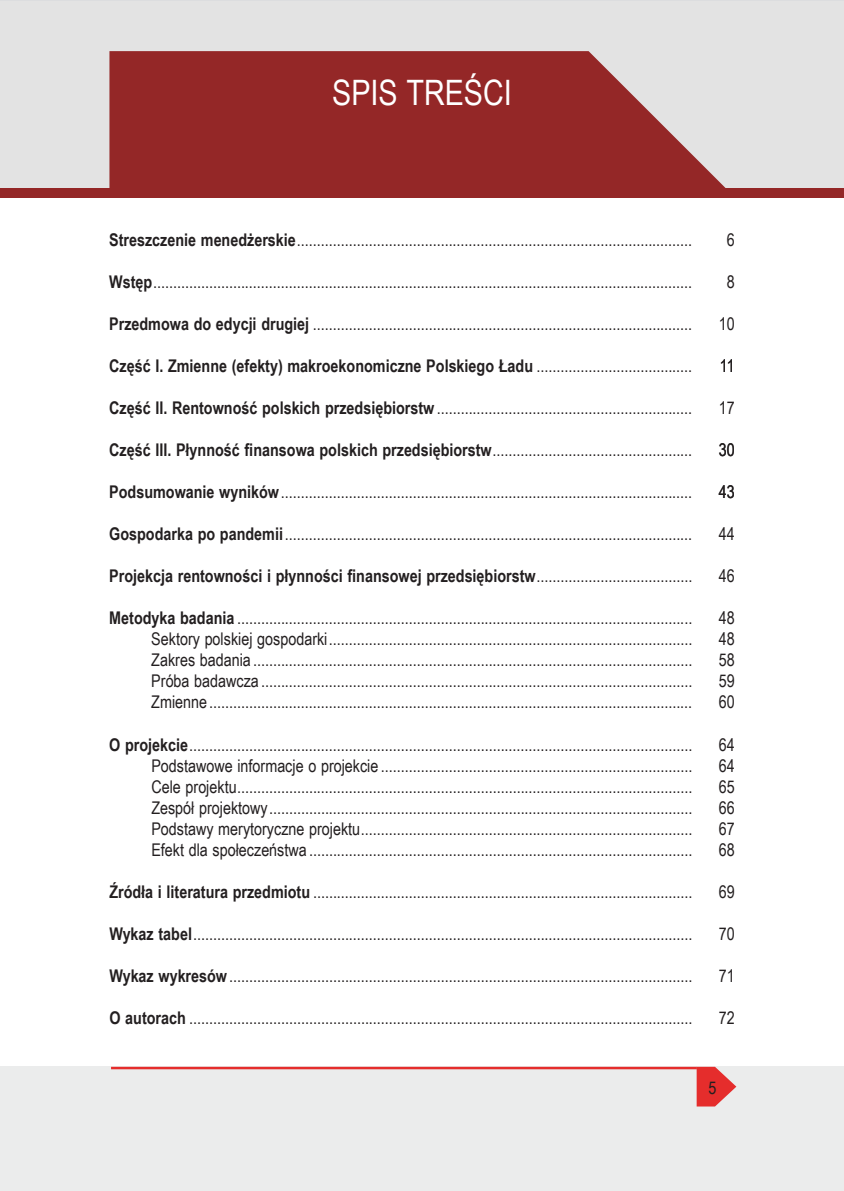
<style>
.page{position:relative;width:844px;height:1191px;background:#fff}
.page>*{position:absolute;margin:0;border:0;box-sizing:border-box;transform-origin:0 0}
.t1{font:35px "Arial Narrow";color:#fff}
.t2{font:17.5px "Arial Narrow";color:#231f20}
.t3{font:700 17.5px "Arial Narrow";color:#231f20}
.s1{font-weight:700}
.s2{font-weight:400}
</style>
<div class="page">
<div style="left:2px;top:1066px;width:841px;height:124px;background:#ebecec"></div>
<svg style="left:696px;top:1066px;width:41px;height:41px"></svg>
<hr style="left:111px;top:1066px;width:585px;height:3px;background:#e52d2c">
<hr style="left:0;top:1066px;width:1px;height:125px;background:#ebecec">
<div style="left:0;top:2px;width:843px;height:195px;background:#e3e3e3"></div>
<svg style="left:109px;top:51px;width:617px;height:137px;background:#9d3c3c"></svg>
<div style="left:0;top:188px;width:843px;height:9px;background:#942727"></div>
<h1 class="t1" style="left:332px;top:67px;width:165px">Spis treści</h1>
<p class="t2" style="left:109px;top:227px;width:584px"><span class="s1">Streszczenie menedżerskie</span>...................................................................................................</p>
<p class="t2" style="left:726px;top:227px;width:9px">6</p>
<p class="t2" style="left:109px;top:269px;width:584px"><span class="s1">Wstęp</span>.......................................................................................................................................</p>
<p class="t2" style="left:726px;top:269px;width:9px">8</p>
<p class="t2" style="left:109px;top:311px;width:584px"><span class="s1">Przedmowa do edycji drugiej</span> ...............................................................................................</p>
<p class="t2" style="left:718px;top:311px;width:17px">10</p>
<p class="t3" style="left:109px;top:353px;width:584px">Część I. Zmienne (efekty) makroekonomiczne Polskiego Ładu <span class="s2">.......................................</span></p>
<p class="t2" style="left:719px;top:353px;width:16px">11</p>
<p class="t2" style="left:109px;top:395px;width:584px"><span class="s1">Część II. Rentowność polskich przedsiębiorstw</span>................................................................</p>
<p class="t2" style="left:718px;top:395px;width:17px">17</p>
<p class="t2" style="left:109px;top:437px;width:584px"><span class="s1">Część III. Płynność finansowa polskich przedsiębiorstw</span>..................................................</p>
<p class="t2" style="left:718px;top:437px;width:17px">30</p>
<p class="t2" style="left:109px;top:479px;width:584px"><span class="s1">Podsumowanie wyników</span>.......................................................................................................</p>
<p class="t2" style="left:718px;top:479px;width:17px">43</p>
<p class="t2" style="left:109px;top:521px;width:584px"><span class="s1">Gospodarka po pandemii</span>......................................................................................................</p>
<p class="t2" style="left:718px;top:521px;width:17px">44</p>
<p class="t3" style="left:109px;top:563px;width:584px">Projekcja rentowności i płynności finansowej przedsiębiorstw<span class="s2">.......................................</span></p>
<p class="t2" style="left:718px;top:563px;width:17px">46</p>
<p class="t2" style="left:109px;top:605px;width:584px"><span class="s1">Metodyka badania</span> ..................................................................................................................</p>
<p class="t2" style="left:718px;top:605px;width:17px">48</p>
<p class="t2" style="left:151px;top:626px;width:542px">Sektory polskiej gospodarki...........................................................................................</p>
<p class="t2" style="left:718px;top:626px;width:17px">48</p>
<p class="t2" style="left:151px;top:647px;width:542px">Zakres badania ..............................................................................................................</p>
<p class="t2" style="left:718px;top:647px;width:17px">58</p>
<p class="t2" style="left:151px;top:668px;width:542px">Próba badawcza ............................................................................................................</p>
<p class="t2" style="left:718px;top:668px;width:17px">59</p>
<p class="t2" style="left:151px;top:689px;width:542px">Zmienne.........................................................................................................................</p>
<p class="t2" style="left:718px;top:689px;width:17px">60</p>
<p class="t2" style="left:109px;top:731px;width:584px"><span class="s1">O projekcie</span>..............................................................................................................................</p>
<p class="t2" style="left:718px;top:731px;width:17px">64</p>
<p class="t2" style="left:151px;top:752px;width:542px">Podstawowe informacje o projekcie ..............................................................................</p>
<p class="t2" style="left:718px;top:752px;width:17px">64</p>
<p class="t2" style="left:151px;top:773px;width:542px">Cele projektu..................................................................................................................</p>
<p class="t2" style="left:718px;top:773px;width:17px">65</p>
<p class="t2" style="left:151px;top:794px;width:542px">Zespół projektowy..........................................................................................................</p>
<p class="t2" style="left:718px;top:794px;width:17px">66</p>
<p class="t2" style="left:151px;top:815px;width:542px">Podstawy merytoryczne projektu...................................................................................</p>
<p class="t2" style="left:718px;top:815px;width:17px">67</p>
<p class="t2" style="left:151px;top:836px;width:542px">Efekt dla społeczeństwa ................................................................................................</p>
<p class="t2" style="left:718px;top:836px;width:17px">68</p>
<p class="t2" style="left:109px;top:878px;width:584px"><span class="s1">Źródła i literatura przedmiotu</span> ...............................................................................................</p>
<p class="t2" style="left:718px;top:878px;width:17px">69</p>
<p class="t2" style="left:109px;top:920px;width:584px"><span class="s1">Wykaz tabel</span>.............................................................................................................................</p>
<p class="t2" style="left:718px;top:920px;width:17px">70</p>
<p class="t2" style="left:109px;top:962px;width:584px"><span class="s1">Wykaz wykresów</span>....................................................................................................................</p>
<p class="t2" style="left:718px;top:962px;width:17px">71</p>
<p class="t2" style="left:109px;top:1004px;width:584px"><span class="s1">O autorach</span> ..............................................................................................................................</p>
<p class="t2" style="left:718px;top:1004px;width:17px">72</p>
<p class="t2" style="left:708px;top:1074px;width:9px">5</p>
</div>
